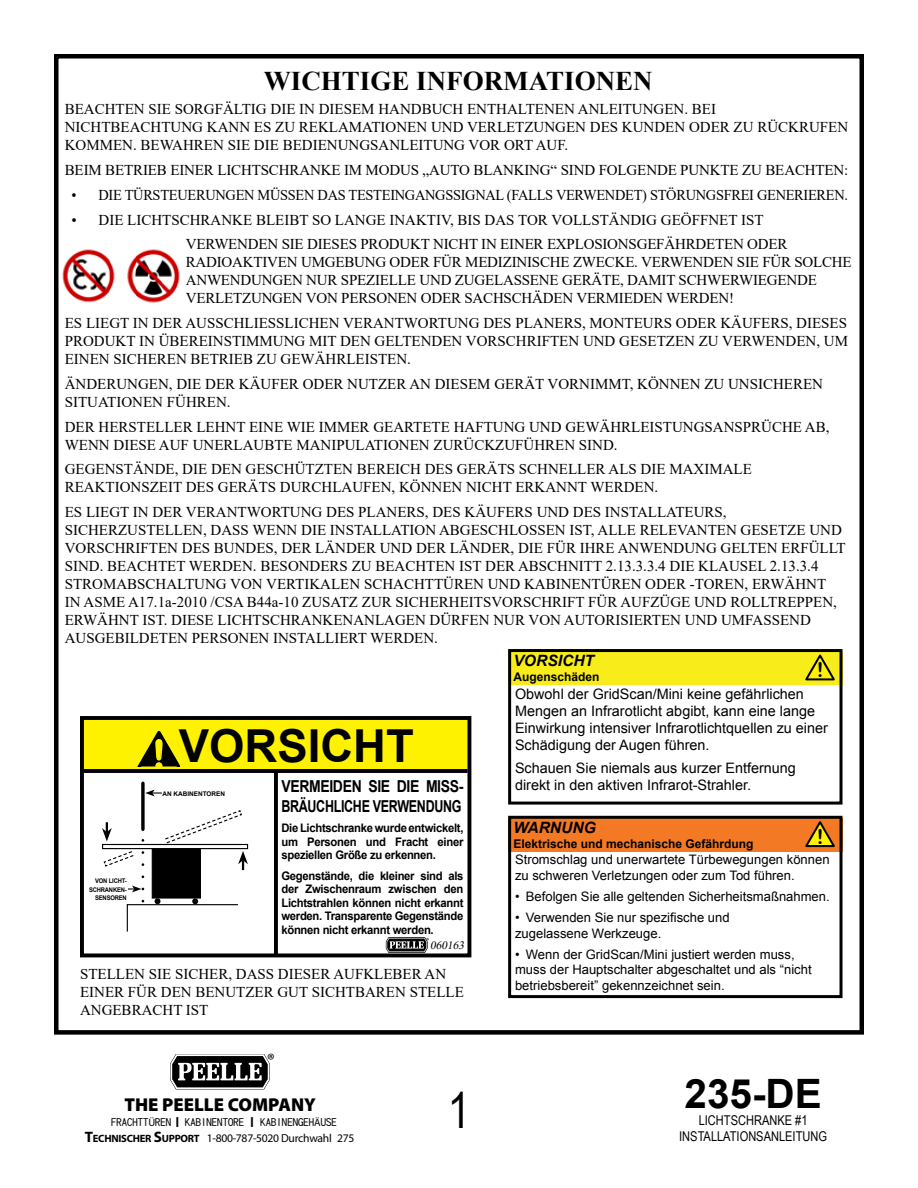
<style>
.page{position:relative;width:918px;height:1188px;background:#fff}
.page>*{position:absolute;margin:0;border:0;box-sizing:border-box;transform-origin:0 0}
.t1{font:49.5px "Arial Narrow";color:#000}
.t2{font:700 45.45px "Arial";color:#000}
.t3{font:700 40.5px "Arial";color:#000}
.t4{font:700 27px "Times New Roman";color:#000}
.t5{font:20.55px "Arial Rounded MT Bold";color:#000}
.t6{font:900 18.75px "Myriad Pro";color:#000}
.t7{font:18px "Myriad Pro";color:#000}
.t8{font:700 16.5px/19.8px "Arial";letter-spacing:-.025em;color:#000;scale:.85 1}
.t9{font:italic 700 15.6px "Arial";color:#000}
.t10{font:15px/18px "Times New Roman";color:#000}
.t11{font:15px "Times New Roman";letter-spacing:-.02em;color:#000;scale:.96 1}
.t12{font:14.4px/17.2px "Arial";color:#000}
.t13{font:13.5px/16.5px "Arial Narrow";color:#000;text-align:center}
.t14{font:13.05px/15.6px "Arial";color:#000}
.t15{font:700 12px "Arial";color:#000}
.t16{font:700 11.7px/13.5px "Arial";letter-spacing:-.025em;color:#000;text-align:justify;scale:.96 1}
.t17{font:11.55px "Myriad Pro";letter-spacing:-.025em;color:#000}
.t18{font:italic 11.4px "Times New Roman";color:#000}
.t19{font:10.65px "DF Hei W5";letter-spacing:.005em;color:#000}
.t20{font:7.35px "Myriad Pro";color:#000}
.t21{font:700 6.45px/8.6px "Arial";letter-spacing:-.025em;color:#000;text-align:right;scale:.91 1}
.t22{font:700 6.45px "Arial";color:#000}
.s1{font-family:"Myriad Pro"}
.s2{font-family:"Myriad Pro";font-weight:600;font-size:14.7px}
.s3{font-weight:700;font-size:15.15px}
.s4{font-weight:700;font-size:10.65px}
</style>
<div class="page">
<svg style="left:170px;top:1054px;width:100px;height:35px"></svg>
<div style="left:54px;top:54px;width:810px;height:981px;background:#fff;border:4px solid #000"></div>
<img style="left:62px;top:249px;width:118px;height:54px">
<div style="left:508px;top:651px;width:335px;height:34px;background:#f8ec1a"></div>
<div style="left:508px;top:818px;width:335px;height:34px;background:#f37924"></div>
<div style="left:508px;top:649px;width:335px;height:156px;border:3px solid #000"></div>
<div style="left:508px;top:816px;width:335px;height:182px;border:3px solid #000"></div>
<svg style="left:805px;top:654px;width:30px;height:27px"></svg>
<svg style="left:805px;top:821px;width:30px;height:27px"></svg>
<svg style="left:145px;top:790px;width:17px;height:6px"></svg>
<div style="left:152px;top:848px;width:49px;height:51px;background:#000"></div>
<svg style="left:128px;top:886px;width:16px;height:6px"></svg>
<svg style="left:126px;top:898px;width:112px;height:34px"></svg>
<svg style="left:141px;top:783px;width:4px;height:26px"></svg>
<svg style="left:102px;top:809px;width:146px;height:69px"></svg>
<div style="left:82px;top:718px;width:387px;height:53px;background:#fff200"></div>
<svg style="left:274px;top:773px;width:4px;height:179px"></svg>
<div style="left:80px;top:716px;width:391px;height:241px;border:4px solid #000"></div>
<hr style="left:82px;top:769px;width:386px;height:4px;background:#000">
<svg style="left:137px;top:731px;width:42px;height:36px"></svg>
<svg style="left:386px;top:937px;width:41px;height:16px"></svg>
<h3 class="t4" style="left:264px;top:61px;width:390px">WICHTIGE INFORMATIONEN</h3>
<p class="t10" style="left:65px;top:100px;width:785px">BEACHTEN SIE SORGFÄLTIG DIE IN DIESEM HANDBUCH ENTHALTENEN ANLEITUNGEN. BEI<br>NICHTBEACHTUNG KANN ES ZU REKLAMATIONEN UND VERLETZUNGEN DES KUNDEN ODER ZU RÜCKRUFEN<br>KOMMEN. BEWAHREN SIE DIE BEDIENUNGSANLEITUNG VOR ORT AUF.</p>
<p class="t10" style="left:65px;top:161px;width:785px">BEIM BETRIEB EINER LICHTSCHRANKE IM MODUS „AUTO BLANKING“ SIND FOLGENDE PUNKTE ZU BEACHTEN:</p>
<p class="t11" style="left:72px;top:184px;width:811px">• DIE TÜRSTEUERUNGEN MÜSSEN DAS TESTEINGANGSSIGNAL (FALLS VERWENDET) STÖRUNGSFREI GENERIEREN.</p>
<p class="t10" style="left:186px;top:207px;width:603px;line-height:24.8px;text-indent:-114px">• DIE LICHTSCHRANKE BLEIBT SO LANGE INAKTIV, BIS DAS TOR VOLLSTÄNDIG GEÖFFNET IST<br>VERWENDEN SIE DIESES PRODUKT NICHT IN EINER EXPLOSIONSGEFÄHRDETEN ODER</p>
<p class="t10" style="left:186px;top:253px;width:668px">RADIOAKTIVEN UMGEBUNG ODER FÜR MEDIZINISCHE ZWECKE. VERWENDEN SIE FÜR SOLCHE<br>ANWENDUNGEN NUR SPEZIELLE UND ZUGELASSENE GERÄTE, DAMIT SCHWERWIEGENDE<br>VERLETZUNGEN VON PERSONEN ODER SACHSCHÄDEN VERMIEDEN WERDEN!</p>
<p class="t10" style="left:65px;top:314px;width:785px;text-align:justify">ES LIEGT IN DER AUSSCHLIESSLICHEN VERANTWORTUNG DES PLANERS, MONTEURS ODER KÄUFERS, DIESES PRODUKT IN ÜBEREINSTIMMUNG MIT DEN GELTENDEN VORSCHRIFTEN UND GESETZEN ZU VERWENDEN, UM EINEN SICHEREN BETRIEB ZU GEWÄHRLEISTEN.</p>
<p class="t10" style="left:65px;top:374px;width:760px">ÄNDERUNGEN, DIE DER KÄUFER ODER NUTZER AN DIESEM GERÄT VORNIMMT, KÖNNEN ZU UNSICHEREN<br>SITUATIONEN FÜHREN.</p>
<p class="t10" style="left:65px;top:417px;width:766px">DER HERSTELLER LEHNT EINE WIE IMMER GEARTETE HAFTUNG UND GEWÄHRLEISTUNGSANSPRÜCHE AB,<br>WENN DIESE AUF UNERLAUBTE MANIPULATIONEN ZURÜCKZUFÜHREN SIND.</p>
<p class="t10" style="left:65px;top:460px;width:689px">GEGENSTÄNDE, DIE DEN GESCHÜTZTEN BEREICH DES GERÄTS SCHNELLER ALS DIE MAXIMALE<br>REAKTIONSZEIT DES GERÄTS DURCHLAUFEN, KÖNNEN NICHT ERKANNT WERDEN.</p>
<p class="t10" style="left:65px;top:503px;width:782px">ES LIEGT IN DER VERANTWORTUNG DES PLANERS, DES KÄUFERS UND DES INSTALLATEURS, SICHERZUSTELLEN, DASS WENN DIE INSTALLATION ABGESCHLOSSEN IST, ALLE RELEVANTEN GESETZE UND VORSCHRIFTEN DES BUNDES, DER LÄNDER UND DER LÄNDER, DIE FÜR IHRE ANWENDUNG GELTEN ERFÜLLT SIND. BEACHTET WERDEN. BESONDERS ZU BEACHTEN IST DER ABSCHNITT 2.13.3.3.4 DIE KLAUSEL 2.13.3.4<br>STROMABSCHALTUNG VON VERTIKALEN SCHACHTTÜREN UND KABINENTÜREN ODER -TOREN, ERWÄHNT IN ASME A17.1a-2010 /CSA B44a-10 ZUSATZ ZUR SICHERHEITSVORSCHRIFT FÜR AUFZÜGE UND ROLLTREPPEN, ERWÄHNT IST. DIESE LICHTSCHRANKENANLAGEN DÜRFEN NUR VON AUTORISIERTEN UND UMFASSEND AUSGEBILDETEN PERSONEN INSTALLIERT WERDEN.</p>
<p class="t21" style="left:89px;top:877px;width:43px">VON LICHT-<br>SCHRANKEN-<br>SENSOREN</p>
<h2 class="t2" style="left:152px;top:714px;width:263px"><sub>!</sub> VORSICHT</h2>
<p class="t22" style="left:163px;top:789px;width:64px">AN KABINENTOREN</p>
<p class="t8" style="left:281px;top:777px;width:216px">VERMEIDEN SIE DIE MISS-<br>BRÄUCHLICHE VERWENDUNG</p>
<p class="t16" style="left:281px;top:822px;width:191px">Die Lichtschranke wurde entwickelt, um Personen und Fracht einer speziellen Größe zu erkennen.</p>
<p class="t16" style="left:281px;top:869px;width:191px">Gegenstände, die kleiner sind als der Zwischenraum zwischen den Lichtstrahlen können nicht erkannt werden. Transparente Gegenstände können nicht erkannt werden.</p>
<p class="t20" style="left:426px;top:936px;width:5px">®</p>
<p class="t18" style="left:430px;top:937px;width:38px">060163</p>
<p class="t10" style="left:80px;top:965px;width:385px">STELLEN SIE SICHER, DASS DIESER AUFKLEBER AN<br>EINER FÜR DEN BENUTZER GUT SICHTBAREN STELLE<br>ANGEBRACHT IST</p>
<p class="t7" style="left:267px;top:1049px;width:9px">®</p>
<p class="t6" style="left:124px;top:1092px;width:193px">THE PEELLE COMPANY</p>
<p class="t19" style="left:111px;top:1117px;width:227px">FRACHTT<span class="s1">Ü</span>REN <span class="s2">I</span> KABINENTORE <span class="s2">I</span> KABINENGEH<span class="s1">Ä</span>USE</p>
<p class="t17" style="left:85px;top:1131px;width:271px"><span class="s3">T</span><span class="s4">ECHNISCHER</span> <span class="s3">S</span><span class="s4">UPPORT</span> 1-800-787-5020 Durchwahl 275</p>
<h1 class="t1" style="left:448px;top:1074px;width:24px">1</h1>
<p class="t9" style="left:514px;top:650px;width:82px">VORSICHT</p>
<p class="t15" style="left:514px;top:668px;width:88px">Augenschäden</p>
<h3 class="t5" style="left:817px;top:658px;width:8px">!</h3>
<p class="t12" style="left:515px;top:685px;width:314px">Obwohl der GridScan/Mini keine gefährlichen Mengen an Infrarotlicht abgibt, kann eine lange Einwirkung intensiver Infrarotlichtquellen zu einer Schädigung der Augen führen.</p>
<p class="t12" style="left:515px;top:760px;width:282px">Schauen Sie niemals aus kurzer Entfernung direkt in den aktiven Infrarot-Strahler.</p>
<p class="t9" style="left:514px;top:817px;width:84px">WARNUNG</p>
<p class="t15" style="left:514px;top:835px;width:242px">Elektrische und mechanische Gefährdung</p>
<h3 class="t5" style="left:817px;top:824px;width:8px">!</h3>
<p class="t14" style="left:515px;top:852px;width:316px">Stromschlag und unerwartete Türbewegungen können zu schweren Verletzungen oder zum Tod führen.</p>
<p class="t14" style="left:515px;top:889px;width:316px">• Befolgen Sie alle geltenden Sicherheitsmaßnahmen.</p>
<p class="t14" style="left:515px;top:910px;width:216px">• Verwenden Sie nur spezifische und zugelassene Werkzeuge.</p>
<p class="t14" style="left:515px;top:947px;width:298px">• Wenn der GridScan/Mini justiert werden muss, muss der Hauptschalter abgeschaltet und als “nicht betriebsbereit” gekennzeichnet sein.</p>
<h3 class="t3" style="left:684px;top:1066px;width:139px">235-DE</h3>
<p class="t13" style="left:679px;top:1111px;width:149px">LICHTSCHRANKE #1<br>INSTALLATIONSANLEITUNG</p>
</div>
